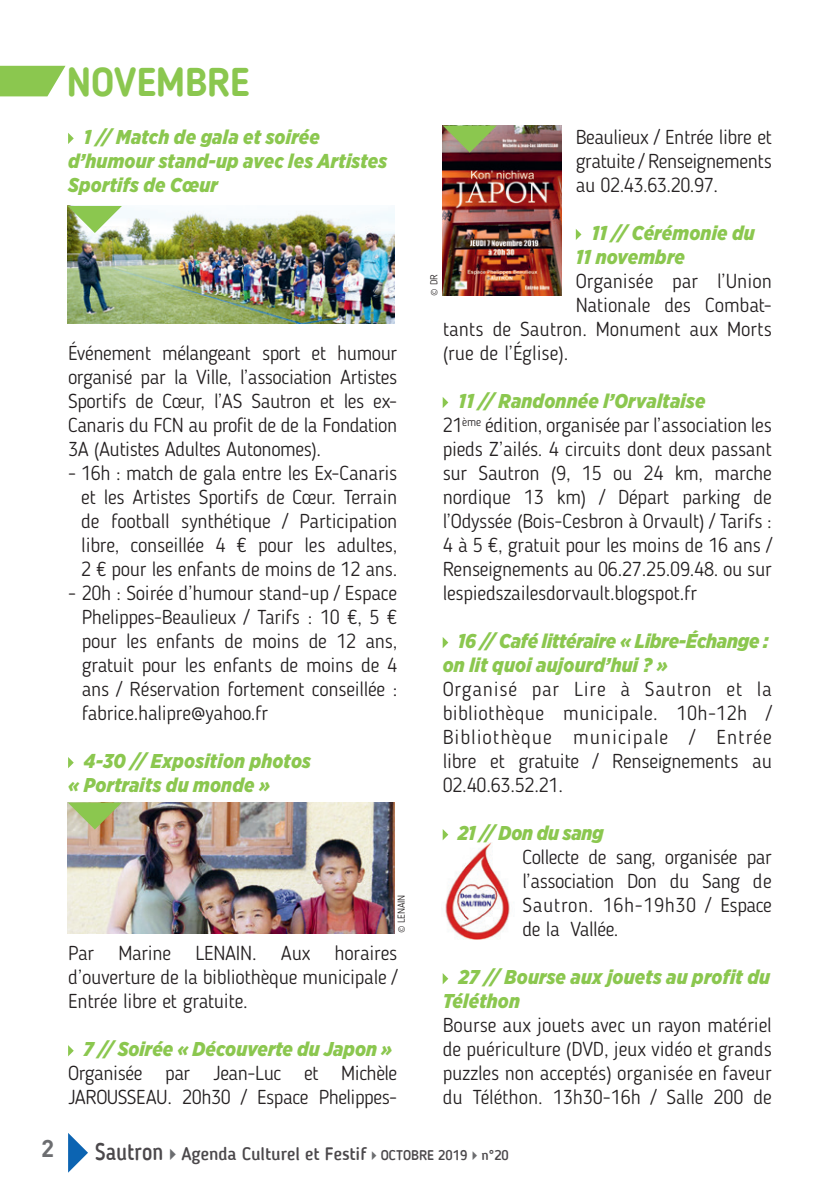
<style>
.page{position:relative;width:840px;height:1191px;background:#fff}
.page>*{position:absolute;margin:0;border:0;box-sizing:border-box;transform-origin:0 0}
.t1{font:700 40px "Blogger Sans";color:#8bc74f;scale:.95 1}
.t2{font:300 20px/24px "Blogger Sans";letter-spacing:-.01em;color:#231f20;text-align:justify}
.t3{font:italic 900 20px/24px "Gotham Narrow";letter-spacing:.01em;color:#8bc74f}
.t4{font:italic 900 20px/24px "Gotham Narrow";letter-spacing:-.01em;color:#8bc74f}
.t5{font:500 18px "Blogger Sans";color:#4b484b}
.t6{font:300 10px "Blogger Sans";letter-spacing:-.01em;color:#231f20}
.s1{font-family:"DIN Pro";font-weight:700;font-size:24px;color:#6c6d70}
.s2{color:#6c6d70}
.s3{font-size:24px}
.s4{font-size:14px}
</style>
<div class="page">
<img style="left:445px;top:842px;width:65px;height:97px">
<svg style="left:68px;top:1133px;width:20px;height:39px"></svg>
<svg style="left:0;top:66px;width:65px;height:30px;background:#9ace65"></svg>
<svg style="left:68px;top:133px;width:6px;height:11px"></svg>
<svg style="left:68px;top:757px;width:6px;height:11px"></svg>
<svg style="left:68px;top:1045px;width:6px;height:11px"></svg>
<svg style="left:575px;top:229px;width:6px;height:11px"></svg>
<svg style="left:442px;top:397px;width:6px;height:11px"></svg>
<svg style="left:442px;top:637px;width:6px;height:11px"></svg>
<svg style="left:442px;top:829px;width:6px;height:11px"></svg>
<svg style="left:442px;top:973px;width:6px;height:11px"></svg>
<img style="left:442px;top:125px;width:119px;height:170px">
<svg style="left:442px;top:125px;width:54px;height:28px;background:#94a065"></svg>
<img style="left:68px;top:208px;width:326px;height:115px">
<svg style="left:68px;top:206px;width:54px;height:27px"></svg>
<img style="left:68px;top:802px;width:326px;height:131px">
<svg style="left:68px;top:802px;width:54px;height:27px"></svg>
<h1 class="t1" style="left:67px;top:62px;width:194px">NOVEMBRE</h1>
<p class="t3" style="left:68px;top:125px;width:320px;text-indent:16px">1 // Match de gala et soirée d’humour stand-up avec les Artistes<br>Sportifs de Cœur</p>
<p class="t2" style="left:68px;top:341px;width:330px">Événement mélangeant sport et humour organisé par la Ville, l’association Artistes Sportifs de Cœur, l’AS Sautron et les ex-Canaris du FCN au profit de de la Fondation 3A (Autistes Adultes Autonomes).</p>
<p class="t2" style="left:81px;top:461px;width:317px;text-indent:-13px">- 16h : match de gala entre les Ex-Canaris et les Artistes Sportifs de Cœur. Terrain de football synthétique / Participation libre, conseillée 4 € pour les adultes, 2 € pour les enfants de moins de 12 ans.</p>
<p class="t2" style="left:82px;top:581px;width:317px;text-indent:-14px">- 20h : Soirée d’humour stand-up / Espace Phelippes-Beaulieux / Tarifs : 10 €, 5 € pour les enfants de moins de 12 ans, gratuit pour les enfants de moins de 4 ans / Réservation fortement conseillée : fabrice.halipre@yahoo.fr</p>
<p class="t3" style="left:68px;top:749px;width:244px;text-indent:16px">4-30 // Exposition photos « Portraits du monde »</p>
<p class="t6" style="left:395px;top:933px;width:40px;rotate:-90deg">© LENAIN</p>
<p class="t2" style="left:68px;top:941px;width:330px">Par Marine LENAIN. Aux horaires d’ouverture de la bibliothèque municipale / Entrée libre et gratuite.</p>
<p class="t3" style="left:83px;top:1037px;width:310px">7 // Soirée « Découverte du Japon »</p>
<p class="t2" style="left:68px;top:1061px;width:330px">Organisée par Jean-Luc et Michèle<br>JAROUSSEAU. 20h30 / Espace Phelippes-</p>
<p class="t2" style="left:575px;top:125px;width:197px">Beaulieux / Entrée libre et gratuite / Renseignements au 02.43.63.20.97.</p>
<p class="t3" style="left:575px;top:221px;width:180px;text-indent:16px">11 // Cérémonie du<br>11 novembre</p>
<p class="t2" style="left:575px;top:269px;width:197px">Organisée par l’Union</p>
<p class="t2" style="left:575px;top:293px;width:197px">Nationale des Combat-</p>
<p class="t2" style="left:442px;top:317px;width:330px">tants de Sautron. Monument aux Morts</p>
<p class="t2" style="left:442px;top:341px;width:127px">(rue de l’Église).</p>
<p class="t3" style="left:458px;top:389px;width:248px">11 // Randonnée l’Orvaltaise</p>
<p class="t2" style="left:442px;top:413px;width:330px">21<sup>ème</sup> édition, organisée par l’association les pieds Z’ailés. 4 circuits dont deux passant sur Sautron (9, 15 ou 24 km, marche nordique 13 km) / Départ parking de l’Odyssée (Bois-Cesbron à Orvault) / Tarifs :<br>4 à 5 €, gratuit pour les moins de 16 ans / Renseignements au 06.27.25.09.48. ou sur lespiedszailesdorvault.blogspot.fr</p>
<p class="t4" style="left:442px;top:629px;width:327px;text-indent:15px">16 // Café littéraire « Libre-Échange : on lit quoi aujourd’hui ? »</p>
<p class="t2" style="left:442px;top:677px;width:330px">Organisé par Lire à Sautron et la bibliothèque municipale. 10h-12h / Bibliothèque municipale / Entrée libre et gratuite / Renseignements au 02.40.63.52.21.</p>
<p class="t4" style="left:457px;top:821px;width:147px">21 // Don du sang</p>
<p class="t2" style="left:522px;top:845px;width:251px">Collecte de sang, organisée par l’association Don du Sang de Sautron. 16h-19h30 / Espace de la Vallée.</p>
<p class="t3" style="left:442px;top:965px;width:329px;text-indent:16px">27 // Bourse aux jouets au profit du<br>Téléthon</p>
<p class="t2" style="left:442px;top:1013px;width:330px">Bourse aux jouets avec un rayon matériel de puériculture (DVD, jeux vidéo et grands puzzles non acceptés) organisée en faveur du Téléthon. 13h30-16h / Salle 200 de</p>
<p class="t6" style="left:428px;top:295px;width:23px;rotate:-90deg">© DR</p>
<p class="t5" style="left:41px;top:1144px;width:469px"><span class="s1">2</span> <span class="s2">✔</span> <span class="s3">Sautron</span><span class="s2">✔</span>Agenda Culturel et Festif<span class="s2">✔</span><span class="s4">OCTOBRE 2019</span><span class="s2">✔</span><span class="s4">n°20</span></p>
</div>
